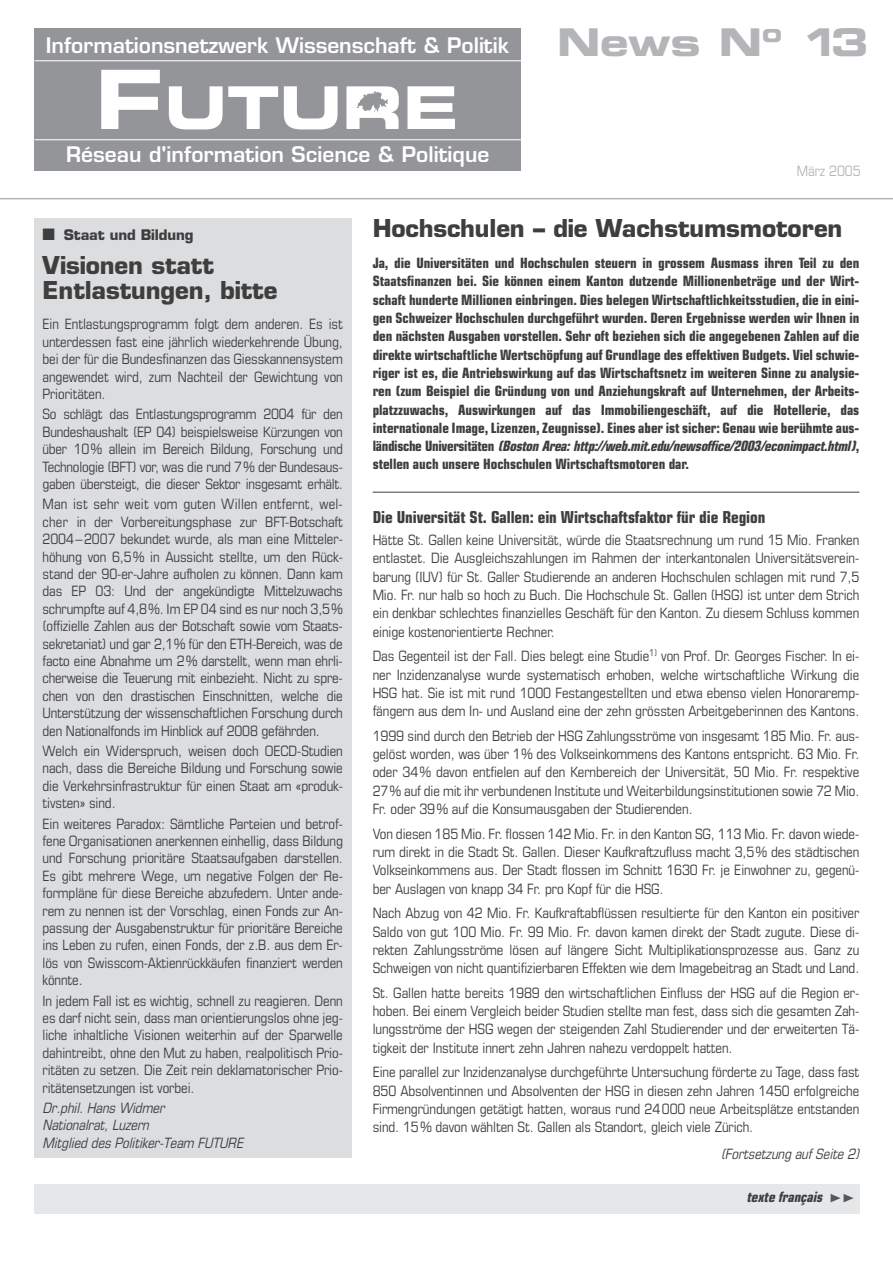
<style>
.page{position:relative;width:893px;height:1263px;background:#fff}
.page>*{position:absolute;margin:0;border:0;box-sizing:border-box;transform-origin:0 0}
.t1{font:38.25px "Eurostile Bold Extended Two";letter-spacing:-.01em;color:#b4b5b8}
.t2{font:700 24px/25.5px "Eurostile";letter-spacing:-.005em;color:#3e3e3f}
.t3{font:600 21px "Eurostile";color:#fff}
.t4{font:700 condensed 16.5px "Eurostile";letter-spacing:-.005em;color:#3e3e3f}
.t5{font:condensed 14.25px/17.4px "Eurostile";letter-spacing:-.005em;color:#3e3e3f;text-align:justify}
.t6{font:700 condensed 14.25px/18.3px "Eurostile";letter-spacing:-.005em;color:#3e3e3f;text-align:justify}
.t7{font:italic condensed 14.25px/17.4px "Eurostile";color:#3e3e3f}
.t8{font:700 14.25px "Eurostile";letter-spacing:-.005em;color:#3e3e3f}
.t9{font:italic 700 condensed 14.25px "Eurostile";color:#3e3e3f}
.t10{font:condensed 14.25px "Eurostile";letter-spacing:-.005em;color:#b4b5b8}
.s1{font-style:italic}
</style>
<div class="page">
<div style="left:34px;top:1184px;width:825px;height:29px;background:#e6e7e9"></div>
<svg style="left:830px;top:1194px;width:23px;height:8px"></svg>
<div style="left:34px;top:29px;width:486px;height:141px;background:#939598"></div>
<svg style="left:101px;top:70px;width:59px;height:59px"></svg>
<svg style="left:169px;top:86px;width:53px;height:43px"></svg>
<svg style="left:228px;top:86px;width:50px;height:43px"></svg>
<svg style="left:284px;top:86px;width:53px;height:43px"></svg>
<svg style="left:407px;top:86px;width:48px;height:43px"></svg>
<svg style="left:346px;top:86px;width:53px;height:43px"></svg>
<hr style="left:35px;top:60px;width:485px;height:1px;background:#fff">
<hr style="left:35px;top:139px;width:485px;height:1px;background:#fff">
<hr style="left:0;top:198px;width:892px;height:1px;background:#b4b5b8">
<div style="left:34px;top:219px;width:317px;height:939px;background:#dcdddf"></div>
<hr style="left:372px;top:492px;width:487px;height:1px;background:#3e3e3f">
<h3 class="t3" style="left:46px;top:37px;width:465px">Informationsnetzwerk Wissenschaft &amp; Politik</h3>
<h3 class="t3" style="left:66px;top:146px;width:425px">Réseau d'information Science &amp; Politique</h3>
<h1 class="t1" style="left:557px;top:28px;width:313px">News N<sup>o</sup> 13</h1>
<p class="t10" style="left:796px;top:165px;width:65px">März 2005</p>
<p class="t8" style="left:43px;top:229px;width:152px">■ Staat und Bildung</p>
<h2 class="t2" style="left:43px;top:255px;width:236px">Visionen statt<br>Entlastungen, bitte</h2>
<p class="t5" style="left:43px;top:317px;width:302px">Ein Entlastungsprogramm folgt dem anderen. Es ist unterdessen fast eine jährlich wiederkehrende Übung, bei der für die Bundesfinanzen das Giesskannensystem angewendet wird, zum Nachteil der Gewichtung von Prioritäten.</p>
<p class="t5" style="left:43px;top:407px;width:302px">So schlägt das Entlastungsprogramm 2004 für den Bundeshaushalt (EP 04) beispielsweise Kürzungen von über 10% allein im Bereich Bildung, Forschung und Technologie (BFT) vor, was die rund 7% der Bundesaus&shy;gaben übersteigt, die dieser Sektor insgesamt erhält.</p>
<p class="t5" style="left:43px;top:497px;width:302px">Man ist sehr weit vom guten Willen entfernt, wel&shy;cher in der Vorbereitungsphase zur BFT-Botschaft 2004–2007 bekundet wurde, als man eine Mitteler&shy;höhung von 6,5% in Aussicht stellte, um den Rück&shy;stand der 90-er-Jahre aufholen zu können. Dann kam das EP 03: Und der angekündigte Mittelzuwachs schrumpfte auf 4,8%. Im EP 04 sind es nur noch 3,5% (offizielle Zahlen aus der Botschaft sowie vom Staats&shy;sekretariat) und gar 2,1% für den ETH-Bereich, was de facto eine Abnahme um 2% darstellt, wenn man ehrli&shy;cherweise die Teuerung mit einbezieht. Nicht zu spre&shy;chen von den drastischen Einschnitten, welche die Unterstützung der wissenschaftlichen Forschung durch den Nationalfonds im Hinblick auf 2008 gefährden.</p>
<p class="t5" style="left:43px;top:743px;width:302px">Welch ein Widerspruch, weisen doch OECD-Studien nach, dass die Bereiche Bildung und Forschung sowie die Verkehrsinfrastruktur für einen Staat am «produk&shy;tivsten» sind.</p>
<p class="t5" style="left:43px;top:816px;width:302px">Ein weiteres Paradox: Sämtliche Parteien und betrof&shy;fene Organisationen anerkennen einhellig, dass Bildung und Forschung prioritäre Staatsaufgaben darstellen.<br>Es gibt mehrere Wege, um negative Folgen der Re&shy;formpläne für diese Bereiche abzufedern. Unter ande&shy;rem zu nennen ist der Vorschlag, einen Fonds zur An&shy;passung der Ausgabenstruktur für prioritäre Bereiche ins Leben zu rufen, einen Fonds, der z.B. aus dem Er&shy;lös von Swisscom-Aktienrückkäufen finanziert werden könnte.</p>
<p class="t5" style="left:43px;top:993px;width:302px">In jedem Fall ist es wichtig, schnell zu reagieren. Denn es darf nicht sein, dass man orientierungslos ohne jeg&shy;liche inhaltliche Visionen weiterhin auf der Sparwelle dahintreibt, ohne den Mut zu haben, realpolitisch Prio&shy;ritäten zu setzen. Die Zeit rein deklamatorischer Prio&shy;ritätensetzungen ist vorbei.</p>
<p class="t7" style="left:43px;top:1100px;width:205px">Dr.phil. Hans Widmer<br>Nationalrat, Luzern<br>Mitglied des Politiker-Team FUTURE</p>
<h2 class="t2" style="left:372px;top:218px;width:471px">Hochschulen – die Wachstumsmotoren</h2>
<p class="t6" style="left:372px;top:255px;width:488px">Ja, die Universitäten und Hochschulen steuern in grossem Ausmass ihren Teil zu den Staatsfinanzen bei. Sie können einem Kanton dutzende Millionenbeträge und der Wirt&shy;schaft hunderte Millionen einbringen. Dies belegen Wirtschaftlichkeitsstudien, die in eini&shy;gen Schweizer Hochschulen durchgeführt wurden. Deren Ergebnisse werden wir Ihnen in den nächsten Ausgaben vorstellen. Sehr oft beziehen sich die angegebenen Zahlen auf die direkte wirtschaftliche Wertschöpfung auf Grundlage des effektiven Budgets. Viel schwie&shy;riger ist es, die Antriebswirkung auf das Wirtschaftsnetz im weiteren Sinne zu analysie&shy;ren (zum Beispiel die Gründung von und Anziehungskraft auf Unternehmen, der Arbeits&shy;platzzuwachs, Auswirkungen auf das Immobiliengeschäft, auf die Hotellerie, das internationale Image, Lizenzen, Zeugnisse). Eines aber ist sicher: Genau wie berühmte aus&shy;l ä n d i s c h e U n i v e r s i t ä t e n <span class="s1">(Boston Area:http://web.mit.edu/newsoffice/2003/econimpact.html)</span>, stellen auch unsere Hochschulen Wirtschaftsmotoren dar.</p>
<p class="t4" style="left:372px;top:511px;width:394px">Die Universität St. Gallen: ein Wirtschaftsfaktor für die Region</p>
<p class="t5" style="left:372px;top:532px;width:488px;line-height:18.3px">Hätte St. Gallen keine Universität, würde die Staatsrechnung um rund 15 Mio. Franken entlastet. Die Ausgleichszahlungen im Rahmen der interkantonalen Universitätsverein&shy;barung (IUV) für St. Galler Studierende an anderen Hochschulen schlagen mit rund 7,5<br>Mio. Fr. nur halb so hoch zu Buch. Die Hochschule St. Gallen (HSG) ist unter dem Strich ein denkbar schlechtes finanzielles Geschäft für den Kanton. Zu diesem Schluss kommen einige kostenorientierte Rechner.</p>
<p class="t5" style="left:372px;top:648px;width:488px;line-height:18.3px">Das Gegenteil ist der Fall. Dies belegt eine Studie<sup>1)</sup> von Prof. Dr. Georges Fischer. In ei&shy;ner Inzidenzanalyse wurde systematisch erhoben, welche wirtschaftliche Wirkung die HSG hat. Sie ist mit rund 1000 Festangestellten und etwa ebenso vielen Honoraremp&shy;fängern aus dem In- und Ausland eine der zehn grössten Arbeitgeberinnen des Kantons.</p>
<p class="t5" style="left:372px;top:728px;width:488px;line-height:18.3px">1999 sind durch den Betrieb der HSG Zahlungsströme von insgesamt 185 Mio. Fr. aus&shy;gelöst worden, was über 1% des Volkseinkommens des Kantons entspricht. 63 Mio. Fr. oder 34% davon entfielen auf den Kernbereich der Universität, 50 Mio. Fr. respektive 27% auf die mit ihr verbundenen Institute und Weiterbildungsinstitutionen sowie 72 Mio.<br>Fr. oder 39% auf die Konsumausgaben der Studierenden.</p>
<p class="t5" style="left:372px;top:826px;width:488px;line-height:18.3px">Von diesen 185 Mio. Fr. flossen 142 Mio. Fr. in den Kanton SG, 113 Mio. Fr. davon wiede&shy;rum direkt in die Stadt St. Gallen. Dieser Kaufkraftzufluss macht 3,5% des städtischen Volkseinkommens aus. Der Stadt flossen im Schnitt 1630 Fr. je Einwohner zu, gegenü&shy;ber Auslagen von knapp 34 Fr. pro Kopf für die HSG.</p>
<p class="t5" style="left:372px;top:905px;width:488px;line-height:18.3px">Nach Abzug von 42 Mio. Fr. Kaufkraftabflüssen resultierte für den Kanton ein positiver Saldo von gut 100 Mio. Fr. 99 Mio. Fr. davon kamen direkt der Stadt zugute. Diese di&shy;rekten Zahlungsströme lösen auf längere Sicht Multiplikationsprozesse aus. Ganz zu Schweigen von nicht quantifizierbaren Effekten wie dem Imagebeitrag an Stadt und Land.</p>
<p class="t5" style="left:372px;top:985px;width:488px;line-height:18.3px">St. Gallen hatte bereits 1989 den wirtschaftlichen Einfluss der HSG auf die Region er&shy;hoben. Bei einem Vergleich beider Studien stellte man fest, dass sich die gesamten Zah&shy;lungsströme der HSG wegen der steigenden Zahl Studierender und der erweiterten Tä&shy;tigkeit der Institute innert zehn Jahren nahezu verdoppelt hatten.</p>
<p class="t5" style="left:372px;top:1064px;width:488px;line-height:18.3px">Eine parallel zur Inzidenzanalyse durchgeführte Untersuchung förderte zu Tage, dass fast 850 Absolventinnen und Absolventen der HSG in diesen zehn Jahren 1450 erfolgreiche Firmengründungen getätigt hatten, woraus rund 24000 neue Arbeitsplätze entstanden sind. 15% davon wählten St. Gallen als Standort, gleich viele Zürich.</p>
<p class="t7" style="left:720px;top:1146px;width:143px">(Fortsetzung auf Seite 2)</p>
<p class="t9" style="left:746px;top:1192px;width:80px">texte français</p>
</div>
